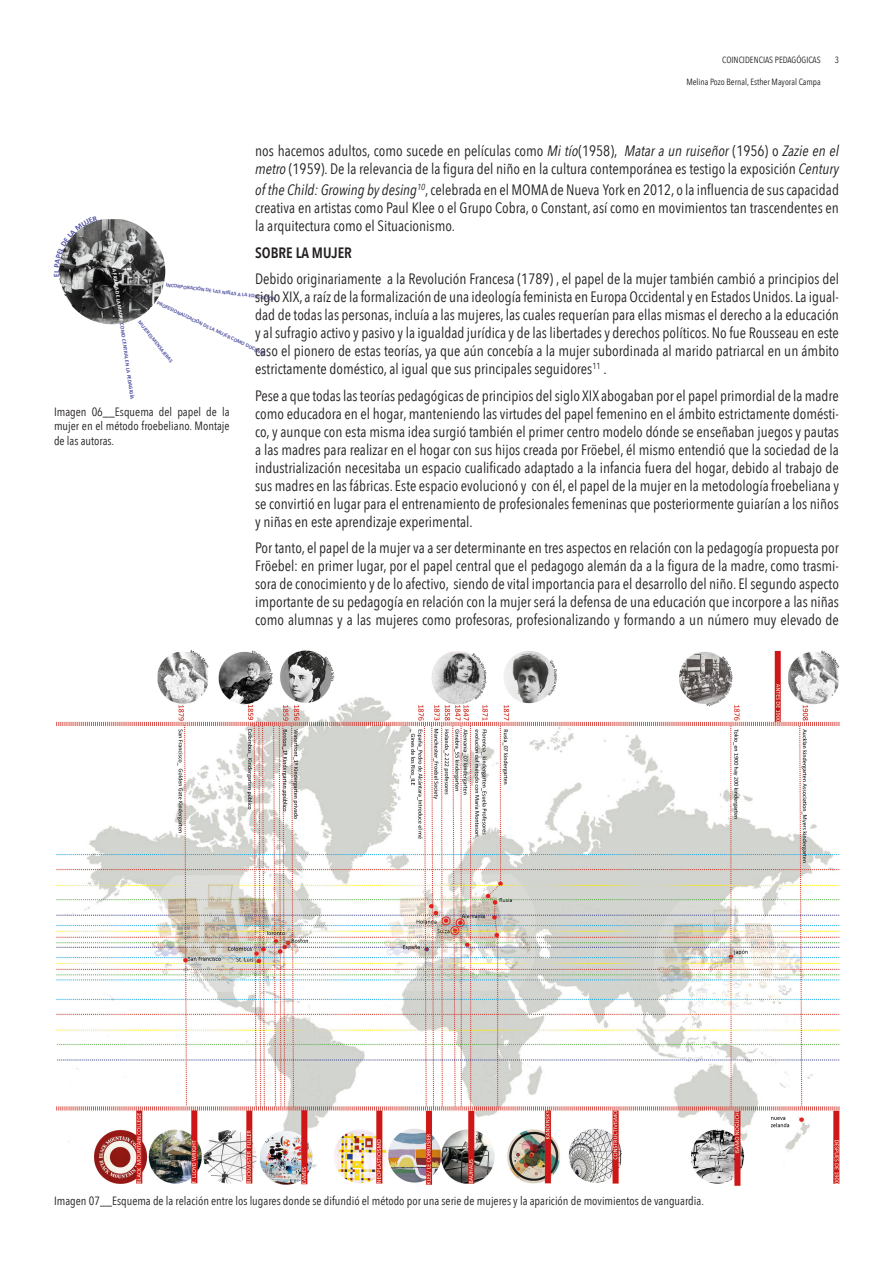
<style>
.page{position:relative;width:893px;height:1263px;background:#fff}
.page>*{position:absolute;margin:0;border:0;box-sizing:border-box;transform-origin:0 0}
.t1{font:15px/18px "Avenir Next Condensed";color:#231f20;text-align:justify}
.t2{font:600 15px "Avenir Next Condensed";color:#231f20}
.t3{font:12px/14.4px "Avenir Next Condensed";color:#231f20;text-align:justify}
.t4{font:9px "Avenir Next Condensed";color:#231f20}
.t5{font:700 5.4px "Calibri";color:#4f52a2}
.s1{font-style:italic}
.s2{color:#fff}
</style>
<div class="page">
<img style="left:59px;top:219px;width:106px;height:105px">
<img style="left:56px;top:650px;width:784px;height:536px">
<svg style="left:59px;top:219px;width:39px;height:57px"></svg>
<p class="t4" style="left:722px;top:52px;width:100px">COINCIDENCIAS PEDAGÓGICAS</p>
<p class="t4" style="left:686px;top:74px;width:136px">Melina Pozo Bernal, Esther Mayoral Campa</p>
<p class="t4" style="left:835px;top:52px;width:6px">3</p>
<p class="t1" style="left:255px;top:141px;width:585px">nos hacemos adultos, como sucede en películas como <span class="s1">Mi tío</span>(1958), <span class="s1">Matar a un ruiseñor</span> (1956) o <span class="s1">Zazie en el metro</span> (1959). De la relevancia de la figura del niño en la cultura contemporánea es testigo la exposición <span class="s1">Century</span></p>
<p class="t1" style="left:255px;top:180px;width:585px"><span class="s1">of the Child: Growing by desing</span><sup>10</sup>, celebrada en el MOMA de Nueva York en 2012, o la influencia de sus capacidad creativa en artistas como Paul Klee o el Grupo Cobra, o Constant, así como en movimientos tan trascendentes en la arquitectura como el Situacionismo.</p>
<p class="t2" style="left:255px;top:240px;width:98px">SOBRE LA MUJER</p>
<p class="t1" style="left:255px;top:269px;width:585px">Debido originariamente a la Revolución Francesa (1789) , el papel de la mujer también cambió a principios del siglo XIX, a raíz de la formalización de una ideología feminista en Europa Occidental y en Estados Unidos. La igual&shy;dad de todas las personas, incluía a las mujeres, las cuales requerían para ellas mismas el derecho a la educación y al sufragio activo y pasivo y la igualdad jurídica y de las libertades y derechos políticos. No fue Rousseau en este caso el pionero de estas teorías, ya que aún concebía a la mujer subordinada al marido patriarcal en un ámbito estrictamente doméstico, al igual que sus principales seguidores<sup>11</sup> .</p>
<p class="t1" style="left:255px;top:386px;width:585px">Pese a que todas las teorías pedagógicas de principios del siglo XIX abogaban por el papel primordial de la madre como educadora en el hogar, manteniendo las virtudes del papel femenino en el ámbito estrictamente domésti&shy;co, y aunque con esta misma idea surgió también el primer centro modelo dónde se enseñaban juegos y pautas a las madres para realizar en el hogar con sus hijos creada por Fröebel, él mismo entendió que la sociedad de la industrialización necesitaba un espacio cualificado adaptado a la infancia fuera del hogar, debido al trabajo de sus madres en las fábricas. Este espacio evolucionó y con él, el papel de la mujer en la metodología froebeliana y se convirtió en lugar para el entrenamiento de profesionales femeninas que posteriormente guiarían a los niños y niñas en este aprendizaje experimental.</p>
<p class="t1" style="left:255px;top:538px;width:585px">Por tanto, el papel de la mujer va a ser determinante en tres aspectos en relación con la pedagogía propuesta por Fröebel: en primer lugar, por el papel central que el pedagogo alemán da a la figura de la madre, como trasmi&shy;sora de conocimiento y de lo afectivo, siendo de vital importancia para el desarrollo del niño. El segundo aspecto importante de su pedagogía en relación con la mujer será la defensa de una educación que incorpore a las niñas como alumnas y a las mujeres como profesoras, profesionalizando y formando a un número muy elevado de</p>
<p class="t5" style="left:117px;top:266px;width:136px;rotate:82deg"><span class="s2">LA FIGURA DE LA MADRE</span> COMO CENTRAL EN LA PEDAGIGÍA</p>
<p class="t3" style="left:54px;top:404px;width:177px">Imagen 06__Esquema del papel de la mujer en el método froebeliano. Montaje de las autoras.</p>
<p class="t5" style="left:166px;top:281px;width:112px;rotate:7deg">INCORPORACIÓN DE LAS NIÑAS A LA EDUCACIÓN</p>
<p class="t5" style="left:158px;top:300px;width:121px;rotate:25deg">PROFESIONALIZACIÓN DE LA MUJER COMO DOCENTE</p>
<p class="t5" style="left:142px;top:319px;width:53px;rotate:51deg">MUJERES MENSAJERAS</p>
<p class="t3" style="left:54px;top:1193px;width:651px">Imagen 07__Esquema de la relación entre los lugares donde se difundió el método por una serie de mujeres y la aparición de movimientos de vanguardia.</p>
</div>
